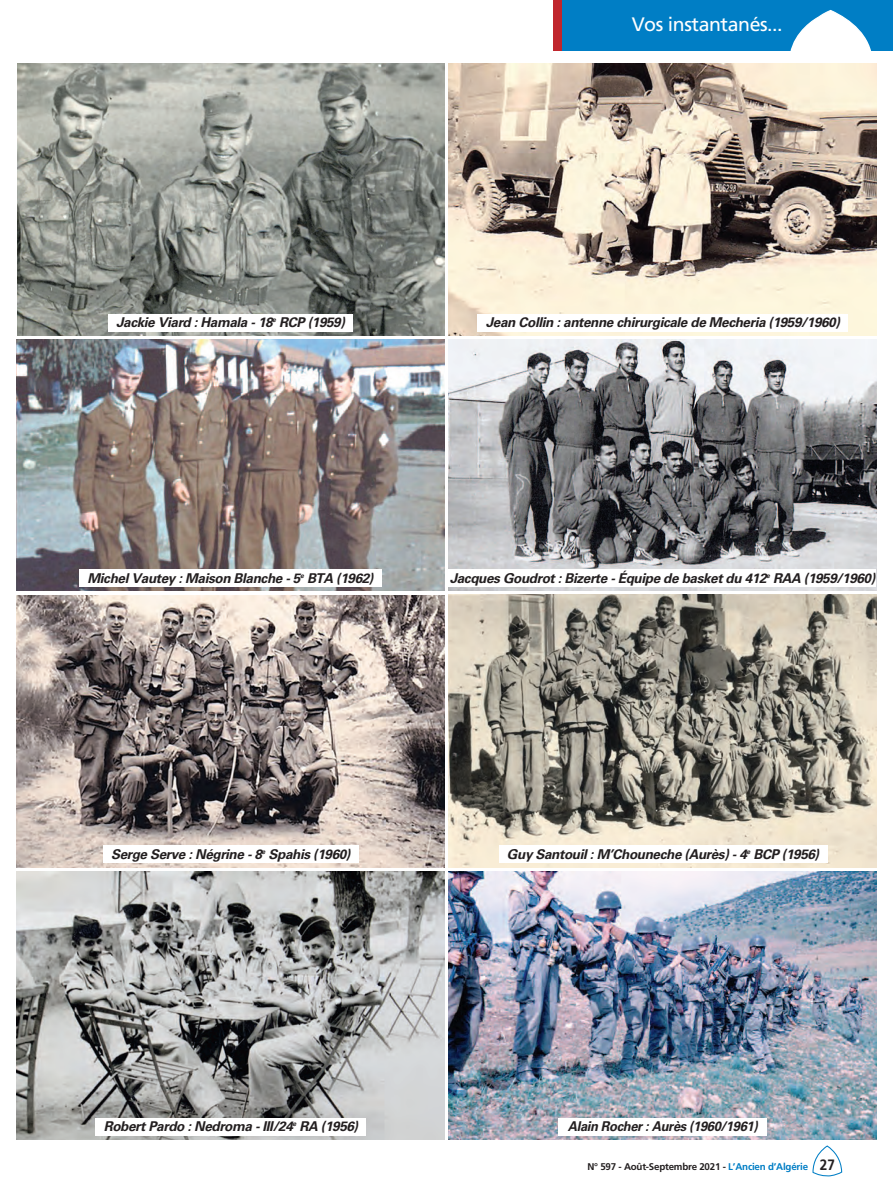
<style>
.page{position:relative;width:893px;height:1190px;background:#fff}
.page>*{position:absolute;margin:0;border:0;box-sizing:border-box;transform-origin:0 0}
.t1{font:19.5px "Frutiger LT Std";letter-spacing:-.02em;color:#fff}
.t2{font:italic 700 13.5px "Univers LT Std";letter-spacing:-.03em;color:#231f20}
.t3{font:italic 700 13.5px "Univers LT Std";letter-spacing:-.03em;color:#231f20;scale:.96 1}
.t4{font:700 9.75px "Frutiger LT Std";letter-spacing:-.02em;color:#231f20}
.s1{color:#007ec5}
.s2{font-size:15px}
</style>
<div class="page">
<svg style="left:812px;top:1145px;width:30px;height:31px"></svg>
<div style="left:552px;top:0;width:340px;height:51px;background:#007ec5"></div>
<svg style="left:790px;top:10px;width:81px;height:41px"></svg>
<div style="left:552px;top:0;width:9px;height:51px;background:#c0262d"></div>
<img style="left:448px;top:63px;width:428px;height:273px">
<img style="left:448px;top:340px;width:428px;height:251px">
<div style="left:477px;top:314px;width:371px;height:17px;background:#fff"></div>
<img style="left:17px;top:63px;width:427px;height:273px">
<img style="left:448px;top:595px;width:428px;height:272px">
<img style="left:448px;top:871px;width:428px;height:268px">
<div style="left:558px;top:1118px;width:209px;height:17px;background:#fff"></div>
<div style="left:108px;top:314px;width:245px;height:17px;background:#fff"></div>
<img style="left:17px;top:595px;width:427px;height:272px">
<div style="left:498px;top:846px;width:329px;height:17px;background:#fff"></div>
<img style="left:17px;top:871px;width:427px;height:268px">
<div style="left:448px;top:569px;width:428px;height:17px;background:#fff"></div>
<div style="left:103px;top:846px;width:255px;height:17px;background:#fff"></div>
<div style="left:96px;top:1118px;width:270px;height:17px;background:#fff"></div>
<img style="left:17px;top:340px;width:427px;height:251px">
<div style="left:79px;top:569px;width:302px;height:17px;background:#fff"></div>
<h1 class="t1" style="left:631px;top:13px;width:152px">Vos instantanés...</h1>
<p class="t2" style="left:116px;top:318px;width:230px">Jackie Viard : Hamala - 18<sup>e</sup> RCP (1959)</p>
<p class="t2" style="left:485px;top:318px;width:355px">Jean Collin : antenne chirurgicale de Mecheria (1959/1960)</p>
<p class="t2" style="left:87px;top:573px;width:287px">Michel Vautey : Maison Blanche - 5<sup>e</sup> BTA (1962)</p>
<p class="t2" style="left:449px;top:573px;width:427px">Jacques Goudrot : Bizerte - Équipe de basket du 412<sup>e</sup> RAA (1959/1960)</p>
<p class="t2" style="left:111px;top:849px;width:241px">Serge Serve : Négrine - 8<sup>e</sup> Spahis (1960)</p>
<p class="t2" style="left:104px;top:1121px;width:256px">Robert Pardo : Nedroma - III/24<sup>e</sup> RA (1956)</p>
<p class="t2" style="left:507px;top:849px;width:313px">Guy Santouil : M’Chouneche (Aurès) - 4<sup>e</sup> BCP (1956)</p>
<p class="t3" style="left:567px;top:1121px;width:199px">Alain Rocher : Aurès (1960/1961)</p>
<p class="t4" style="left:587px;top:1162px;width:249px">N° 597 - Août-Septembre 2021 - <span class="s1">L’Ancien d’Algérie</span> <span class="s2">27</span></p>
</div>
